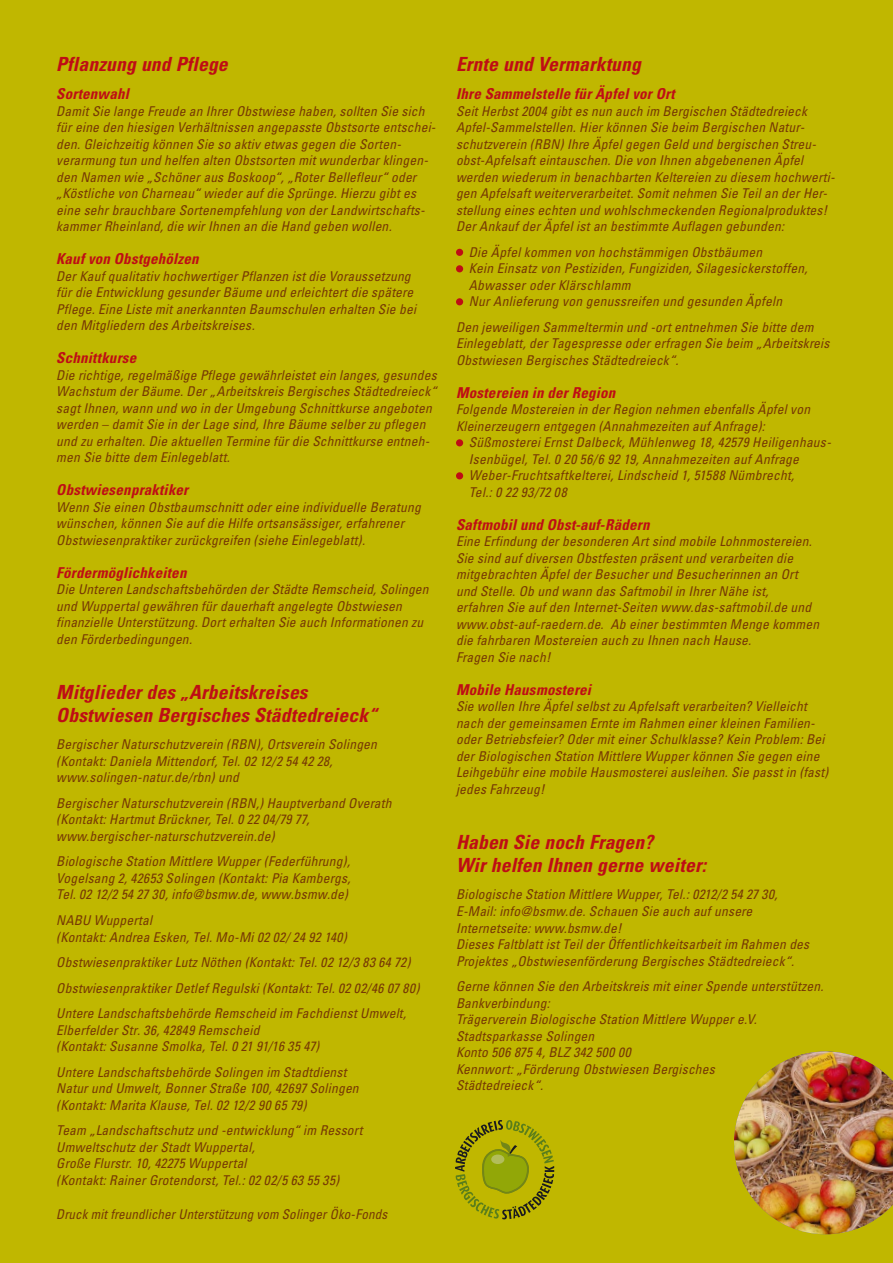
<style>
.page{position:relative;width:893px;height:1263px;background:#c0b700}
.page>*{position:absolute;margin:0;border:0;box-sizing:border-box;transform-origin:0 0}
.t1{font:italic 700 condensed 19.5px/22.5px "Univers";letter-spacing:.01em;color:#be0d15}
.t2{font:italic 700 condensed 15px "Univers";letter-spacing:.015em;color:#be0d15}
.t3{font:italic condensed 13.5px/16.5px "Univers";letter-spacing:.015em;color:#763804}
</style>
<div class="page">
<div style="left:456px;top:249px;width:7px;height:7px;background:#be0d15;border-radius:50%"></div>
<div style="left:456px;top:265px;width:7px;height:7px;background:#be0d15;border-radius:50%"></div>
<div style="left:456px;top:298px;width:7px;height:7px;background:#be0d15;border-radius:50%"></div>
<div style="left:456px;top:439px;width:7px;height:7px;background:#be0d15;border-radius:50%"></div>
<div style="left:456px;top:472px;width:7px;height:7px;background:#be0d15;border-radius:50%"></div>
<img style="left:734px;top:1051px;width:159px;height:183px">
<svg style="left:455px;top:1120px;width:99px;height:99px"></svg>
<h1 class="t1" style="left:56px;top:53px;width:173px">Pflanzung und Pflege</h1>
<p class="t2" style="left:56px;top:85px;width:74px">Sortenwahl</p>
<p class="t3" style="left:56px;top:102px;width:381px">Damit Sie lange Freude an Ihrer Obstwiese haben, sollten Sie sich für eine den hiesigen Verhältnissen angepasste Obstsorte entschei&shy;den. Gleichzeitig können Sie so aktiv etwas gegen die Sorten&shy;verarmung tun und helfen alten Obstsorten mit wunderbar klingen&shy;den Namen wie „Schöner aus Boskoop“, „Roter Bellefleur“ oder „Köstliche von Charneau“ wieder auf die Sprünge. Hierzu gibt es eine sehr brauchbare Sortenempfehlung von der Landwirtschafts&shy;kammer Rheinland, die wir Ihnen an die Hand geben wollen.</p>
<p class="t2" style="left:56px;top:250px;width:144px">Kauf von Obstgehölzen</p>
<p class="t3" style="left:56px;top:267px;width:361px">Der Kauf qualitativ hochwertiger Pflanzen ist die Voraussetzung für die Entwicklung gesunder Bäume und erleichtert die spätere Pflege. Eine Liste mit anerkannten Baumschulen erhalten Sie bei den Mitgliedern des Arbeitskreises.</p>
<p class="t2" style="left:56px;top:349px;width:82px">Schnittkurse</p>
<p class="t3" style="left:56px;top:366px;width:382px">Die richtige, regelmäßige Pflege gewährleistet ein langes, gesundes Wachstum der Bäume. Der „Arbeitskreis Bergisches Städtedreieck“ sagt Ihnen, wann und wo in der Umgebung Schnittkurse angeboten werden – damit Sie in der Lage sind, Ihre Bäume selber zu pflegen und zu erhalten. Die aktuellen Termine für die Schnittkurse entneh&shy;men Sie bitte dem Einlegeblatt.</p>
<p class="t2" style="left:56px;top:481px;width:133px">Obstwiesenpraktiker</p>
<p class="t3" style="left:56px;top:498px;width:366px">Wenn Sie einen Obstbaumschnitt oder eine individuelle Beratung wünschen, können Sie auf die Hilfe ortsansässiger, erfahrener<br>Obstwiesenpraktiker zurückgreifen (siehe Einlegeblatt).</p>
<p class="t2" style="left:56px;top:563px;width:132px">Fördermöglichkeiten</p>
<p class="t3" style="left:56px;top:581px;width:374px">Die Unteren Landschaftsbehörden der Städte Remscheid, Solingen und Wuppertal gewähren für dauerhaft angelegte Obstwiesen finanzielle Unterstützung. Dort erhalten Sie auch Informationen zu den Förderbedingungen.</p>
<h1 class="t1" style="left:56px;top:681px;width:322px">Mitglieder des „Arbeitskreises<br>Obstwiesen Bergisches Städtedreieck“</h1>
<p class="t3" style="left:56px;top:736px;width:322px">Bergischer Naturschutzverein (RBN), Ortsverein Solingen (Kontakt: Daniela Mittendorf, Tel. 02 12/2 54 42 28, www.solingen-natur.de/rbn) und</p>
<p class="t3" style="left:56px;top:794px;width:337px">Bergischer Naturschutzverein (RBN,) Hauptverband Overath (Kontakt: Hartmut Brückner, Tel. 0 22 04/79 77, www.bergischer-naturschutzverein.de)</p>
<p class="t3" style="left:56px;top:853px;width:296px;text-align:justify">Biologische Station Mittlere Wupper (Federführung), Vogelsang 2, 42653 Solingen (Kontakt: Pia Kambergs, Tel. 02 12/2 54 27 30, info@bsmw.de, www.bsmw.de)</p>
<p class="t3" style="left:56px;top:911px;width:292px">NABU Wuppertal<br>(Kontakt: Andrea Esken, Tel. Mo-Mi 02 02/ 24 92 140)</p>
<p class="t3" style="left:56px;top:949px;width:365px;line-height:25.5px">Obstwiesenpraktiker Lutz Nöthen (Kontakt: Tel. 02 12/3 83 64 72)<br>Obstwiesenpraktiker Detlef Regulski (Kontakt: Tel. 02 02/46 07 80)<br>Untere Landschaftsbehörde Remscheid im Fachdienst Umwelt,</p>
<p class="t3" style="left:56px;top:1021px;width:264px">Elberfelder Str. 36, 42849 Remscheid<br>(Kontakt: Susanne Smolka, Tel. 0 21 91/16 35 47)</p>
<p class="t3" style="left:56px;top:1063px;width:304px">Untere Landschaftsbehörde Solingen im Stadtdienst<br>Natur und Umwelt, Bonner Straße 100, 42697 Solingen (Kontakt: Marita Klause, Tel. 02 12/2 90 65 79)</p>
<p class="t3" style="left:56px;top:1121px;width:308px">Team „Landschaftschutz und -entwicklung“ im Ressort Umweltschutz der Stadt Wuppertal,<br>Große Flurstr. 10, 42275 Wuppertal<br>(Kontakt: Rainer Grotendorst, Tel.: 02 02/5 63 55 35)</p>
<p class="t3" style="left:56px;top:1205px;width:332px">Druck mit freundlicher Unterstützung vom Solinger Öko-Fonds</p>
<h1 class="t1" style="left:456px;top:53px;width:186px">Ernte und Vermarktung</h1>
<p class="t2" style="left:456px;top:85px;width:220px">Ihre Sammelstelle für Äpfel vor Ort</p>
<p class="t3" style="left:456px;top:102px;width:380px">Seit Herbst 2004 gibt es nun auch im Bergischen Städtedreieck Apfel-Sammelstellen. Hier können Sie beim Bergischen Natur&shy;schutzverein (RBN) Ihre Äpfel gegen Geld und bergischen Streu&shy;obst-Apfelsaft eintauschen. Die von Ihnen abgebenenen Äpfel werden wiederum in benachbarten Keltereien zu diesem hochwerti&shy;gen Apfelsaft weiterverarbeitet. Somit nehmen Sie Teil an der Her&shy;stellung eines echten und wohlschmeckenden Regionalproduktes!<br>Der Ankauf der Äpfel ist an bestimmte Auflagen gebunden:</p>
<p class="t3" style="left:469px;top:243px;width:340px">Die Äpfel kommen von hochstämmigen Obstbäumen<br>Kein Einsatz von Pestiziden, Fungiziden, Silagesickerstoffen, Abwasser oder Klärschlamm<br>Nur Anlieferung von genussreifen und gesunden Äpfeln</p>
<p class="t3" style="left:456px;top:318px;width:375px">Den jeweiligen Sammeltermin und -ort entnehmen Sie bitte dem<br>Einlegeblatt, der Tagespresse oder erfragen Sie beim „Arbeitskreis<br>Obstwiesen Bergisches Städtedreieck“.</p>
<p class="t2" style="left:456px;top:383px;width:161px">Mostereien in der Region</p>
<p class="t3" style="left:456px;top:401px;width:356px">Folgende Mostereien in der Region nehmen ebenfalls Äpfel von<br>Kleinerzeugern entgegen (Annahmezeiten auf Anfrage):</p>
<p class="t3" style="left:469px;top:434px;width:364px">Süßmosterei Ernst Dalbeck, Mühlenweg 18, 42579 Heiligenhaus-Isenbügel, Tel. 0 20 56/6 92 19, Annahmezeiten auf Anfrage Weber-Fruchtsaftkelterei, Lindscheid 1, 51588 Nümbrecht,<br>Tel.: 0 22 93/72 08</p>
<p class="t2" style="left:456px;top:515px;width:195px">Saftmobil und Obst-auf-Rädern</p>
<p class="t3" style="left:456px;top:533px;width:365px">Eine Erfindung der besonderen Art sind mobile Lohnmostereien.<br>Sie sind auf diversen Obstfesten präsent und verarbeiten die mitgebrachten Äpfel der Besucher und Besucherinnen an Ort und Stelle. Ob und wann das Saftmobil in Ihrer Nähe ist,<br>erfahren Sie auf den Internet-Seiten www.das-saftmobil.de und www.obst-auf-raedern.de. Ab einer bestimmten Menge kommen die fahrbaren Mostereien auch zu Ihnen nach Hause.<br>Fragen Sie nach!</p>
<p class="t2" style="left:456px;top:680px;width:136px">Mobile Hausmosterei</p>
<p class="t3" style="left:456px;top:698px;width:374px">Sie wollen Ihre Äpfel selbst zu Apfelsaft verarbeiten? Vielleicht nach der gemeinsamen Ernte im Rahmen einer kleinen Familien&shy;oder Betriebsfeier? Oder mit einer Schulklasse? Kein Problem: Bei der Biologischen Station Mittlere Wupper können Sie gegen eine Leihgebühr eine mobile Hausmosterei ausleihen. Sie passt in (fast) jedes Fahrzeug!</p>
<h1 class="t1" style="left:456px;top:831px;width:252px">Haben Sie noch Fragen?<br>Wir helfen Ihnen gerne weiter:</h1>
<p class="t3" style="left:456px;top:886px;width:355px">Biologische Station Mittlere Wupper, Tel.: 0212/2 54 27 30, E-Mail: info@bsmw.de. Schauen Sie auch auf unsere Internetseite: www.bsmw.de!<br>Dieses Faltblatt ist Teil der Öffentlichkeitsarbeit im Rahmen des Projektes „Obstwiesenförderung Bergisches Städtedreieck“.</p>
<p class="t3" style="left:456px;top:977px;width:369px">Gerne können Sie den Arbeitskreis mit einer Spende unterstützen.<br>Bankverbindung:<br>Trägerverein Biologische Station Mittlere Wupper e.V.<br>Stadtsparkasse Solingen<br>Konto 506 875 4, BLZ 342 500 00<br>Kennwort: „Förderung Obstwiesen Bergisches<br>Städtedreieck“.</p>
</div>
